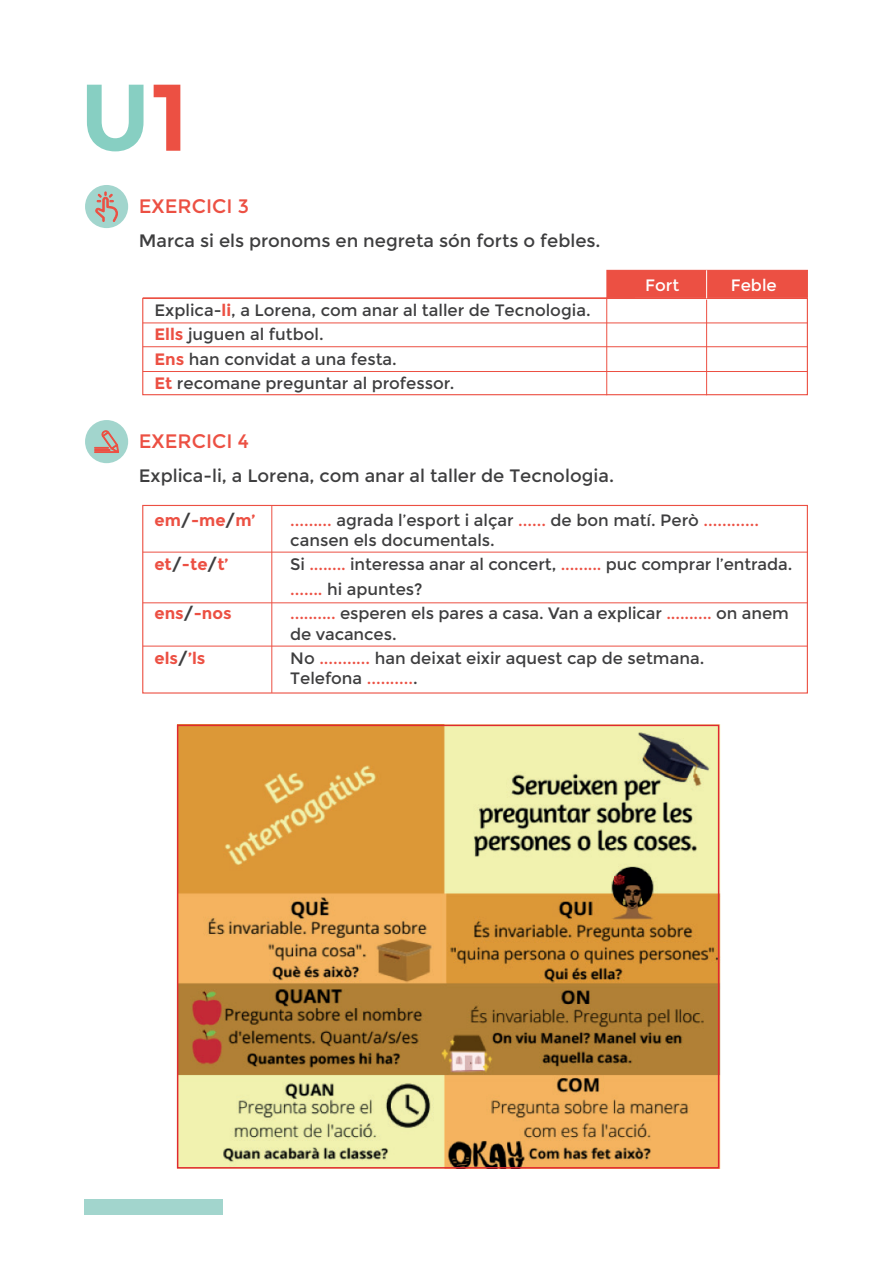
<style>
.page{position:relative;width:893px;height:1263px;background:#fff}
.page>*{position:absolute;margin:0;border:0;box-sizing:border-box;transform-origin:0 0}
.t1{font:700 94.5px "Montserrat";color:#87cfc2}
.t2{font:19.5px "Montserrat";color:#ec5043}
.t3{font:18px "Montserrat";color:#3e3e3f}
.t4{font:16.5px/24.5px "Montserrat";color:#3e3e3f}
.t5{font:700 16.5px "Montserrat";color:#ec5043}
.t6{font:16.5px "Montserrat";color:#fff}
.s1{color:#ec5043}
.s2{font-weight:700;color:#ec5043}
.s3{color:#3e3e3f}
</style>
<div class="page">
<div style="left:85px;top:420px;width:43px;height:43px;background:#a2d5cd;border-radius:50%"></div>
<svg style="left:94px;top:430px;width:25px;height:23px"></svg>
<div style="left:84px;top:1199px;width:139px;height:16px;background:#a2d5cd"></div>
<div style="left:85px;top:185px;width:43px;height:43px;background:#a2d5cd;border-radius:50%"></div>
<svg style="left:95px;top:192px;width:23px;height:30px"></svg>
<div style="left:606px;top:270px;width:202px;height:28px;background:#ec5043;border:1px solid #ec5043"></div>
<div style="left:142px;top:298px;width:666px;height:97px;border:1px solid #ec5043"></div>
<hr style="left:143px;top:297px;width:492px;height:1px;background:#ec5043">
<hr style="left:143px;top:323px;width:665px;height:1px;background:#ec5043">
<hr style="left:143px;top:346px;width:665px;height:1px;background:#ec5043">
<hr style="left:143px;top:371px;width:665px;height:1px;background:#ec5043">
<hr style="left:606px;top:297px;width:1px;height:98px;background:#ec5043">
<svg style="left:706px;top:270px;width:1px;height:28px"></svg>
<hr style="left:706px;top:300px;width:1px;height:95px;background:#ec5043">
<div style="left:142px;top:505px;width:666px;height:188px;border:1px solid #ec5043"></div>
<hr style="left:143px;top:552px;width:665px;height:1px;background:#ec5043">
<hr style="left:143px;top:602px;width:665px;height:1px;background:#ec5043">
<hr style="left:143px;top:646px;width:665px;height:1px;background:#ec5043">
<hr style="left:271px;top:506px;width:1px;height:187px;background:#ec5043">
<img style="left:180px;top:725px;width:541px;height:443px">
<div style="left:177px;top:725px;width:542px;height:443px;border:2px solid #e02830"></div>
<h1 class="t1" style="left:80px;top:61px;width:111px">U<span class="s1">1</span></h1>
<p class="t2" style="left:139px;top:195px;width:112px">EXERCICI 3</p>
<p class="t3" style="left:139px;top:230px;width:463px">Marca si els pronoms en negreta són forts o febles.</p>
<p class="t4" style="left:154px;top:298px;width:438px">Explica-<span class="s2">li</span>, a Lorena, com anar al taller de Tecnologia.<br><span class="s2">Ells</span> juguen al futbol.<br><span class="s2">Ens</span> han convidat a una festa.<br><span class="s2">Et</span> recomane preguntar al professor.</p>
<p class="t6" style="left:645px;top:276px;width:35px">Fort</p>
<p class="t6" style="left:731px;top:276px;width:47px">Feble</p>
<p class="t2" style="left:139px;top:429px;width:112px">EXERCICI 4</p>
<p class="t3" style="left:139px;top:465px;width:477px">Explica-li, a Lorena, com anar al taller de Tecnologia.</p>
<p class="t5" style="left:154px;top:510px;width:103px">em<span class="s3">/</span>-me<span class="s3">/</span>m’</p>
<p class="t4" style="left:290px;top:510px;width:470px;line-height:20.2px"><span class="s1">.........</span> agrada l’esport i alçar <span class="s1">......</span> de bon matí. Però <span class="s1">............ </span>cansen els documentals.</p>
<p class="t5" style="left:154px;top:555px;width:76px">et<span class="s3">/</span>-te<span class="s3">/</span>t’</p>
<p class="t4" style="left:290px;top:553px;width:504px">Si <span class="s1">........</span> interessa anar al concert, <span class="s1">.........</span> puc comprar l’entrada. <span class="s1">.......</span> hi apuntes?</p>
<p class="t5" style="left:154px;top:604px;width:79px">ens<span class="s3">/</span>-nos</p>
<p class="t4" style="left:290px;top:604px;width:500px;line-height:20.2px"><span class="s1">..........</span> esperen els pares a casa. Van a explicar <span class="s1">..........</span> on anem de vacances.</p>
<p class="t5" style="left:154px;top:648px;width:52px">els<span class="s3">/</span>’ls</p>
<p class="t4" style="left:290px;top:648px;width:416px;line-height:20.2px">No <span class="s1">...........</span> han deixat eixir aquest cap de setmana.<br>Telefona <span class="s1">..........</span>.</p>
</div>
